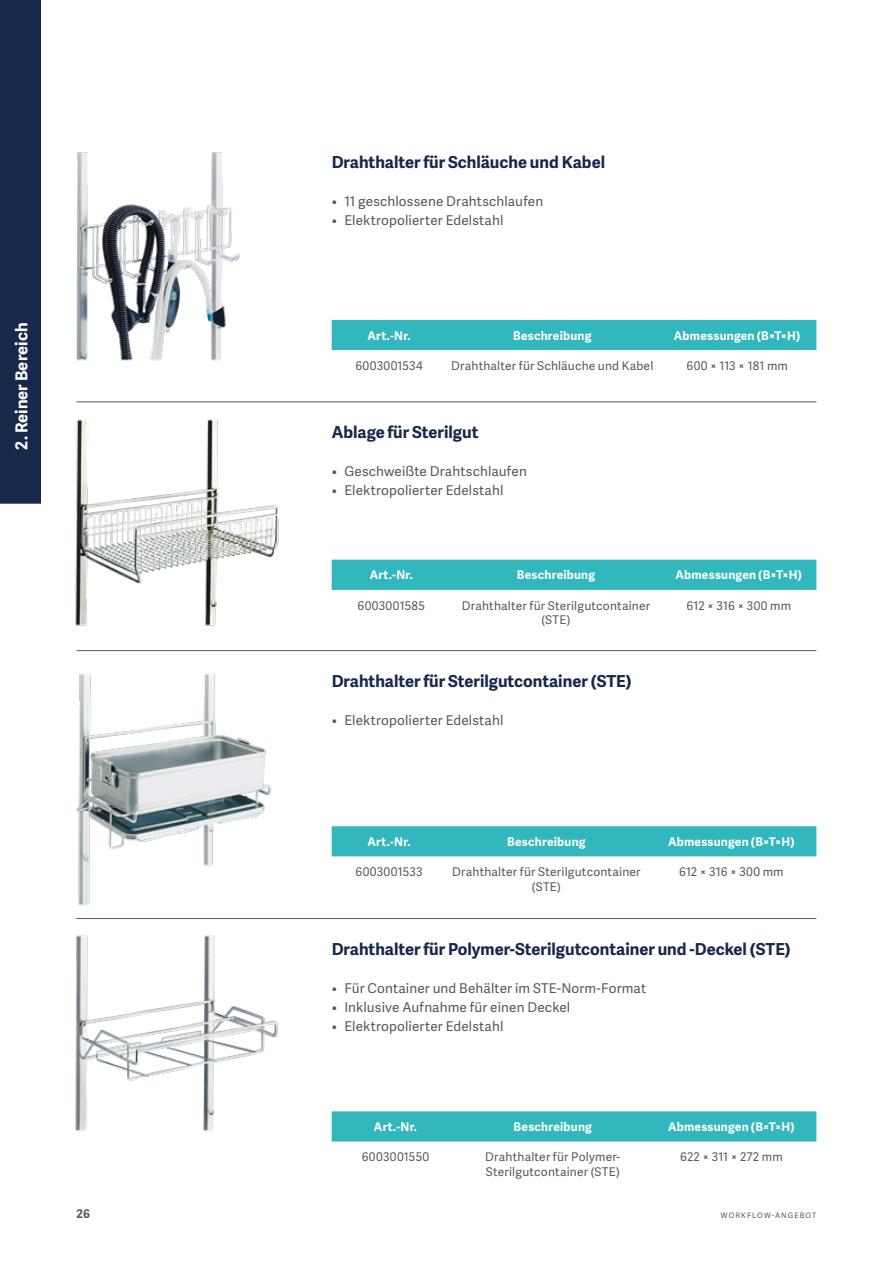
<style>
.page{position:relative;width:893px;height:1263px;background:#fff}
.page>*{position:absolute;margin:0;border:0;box-sizing:border-box;transform-origin:0 0}
.t1{font:700 16.5px "Adelle Sans";color:#18284a}
.t2{font:700 16.5px "Adelle Sans";letter-spacing:.005em;color:#fff}
.t3{font:13.5px "Adelle Sans";letter-spacing:.01em;color:#595857}
.t4{font:12px/14.4px "Adelle Sans";letter-spacing:.015em;color:#595857;text-align:center}
.t5{font:700 12px "Adelle Sans";letter-spacing:.015em;color:#fff}
.t6{font:700 12px "Adelle Sans";color:#595857}
.t7{font:7.5px "Adelle Sans";letter-spacing:.14em;color:#595857}
</style>
<div class="page">
<div style="left:0;top:0;width:41px;height:504px;background:#18284a"></div>
<img style="left:0;top:106px;width:241px;height:300px">
<hr style="left:77px;top:401px;width:739px;height:1px;background:#595857">
<hr style="left:77px;top:650px;width:739px;height:1px;background:#595857">
<hr style="left:77px;top:918px;width:739px;height:1px;background:#595857">
<div style="left:332px;top:560px;width:484px;height:30px;background:#31b7bc"></div>
<div style="left:332px;top:1111px;width:484px;height:31px;background:#31b7bc"></div>
<img style="left:75px;top:957px;width:203px;height:175px">
<div style="left:332px;top:320px;width:484px;height:31px;background:#31b7bc"></div>
<div style="left:341px;top:826px;width:475px;height:31px;background:#31b7bc"></div>
<img style="left:76px;top:650px;width:265px;height:307px">
<img style="left:30px;top:376px;width:296px;height:296px">
<h1 class="t2" style="left:10px;top:450px;width:129px;rotate:-90deg">2. Reiner Bereich</h1>
<p class="t6" style="left:77px;top:1205px;width:15px">26</p>
<h1 class="t1" style="left:332px;top:150px;width:275px">Drahthalter für Schläuche und Kabel</h1>
<p class="t3" style="left:332px;top:191px;width:213px">• 11 geschlossene Drahtschlaufen</p>
<p class="t3" style="left:332px;top:211px;width:173px">• Elektropolierter Edelstahl</p>
<p class="t5" style="left:368px;top:327px;width:45px">Art.-Nr.</p>
<p class="t5" style="left:513px;top:327px;width:80px">Beschreibung</p>
<p class="t5" style="left:674px;top:327px;width:128px">Abmessungen (B×T×H)</p>
<p class="t4" style="left:355px;top:358px;width:69px">6003001534</p>
<p class="t4" style="left:451px;top:358px;width:204px">Drahthalter für Schläuche und Kabel</p>
<p class="t4" style="left:686px;top:358px;width:103px">600 × 113 × 181 mm</p>
<h1 class="t1" style="left:332px;top:420px;width:148px">Ablage für Sterilgut</h1>
<p class="t3" style="left:332px;top:461px;width:197px">• Geschweißte Drahtschlaufen</p>
<p class="t3" style="left:332px;top:481px;width:173px">• Elektropolierter Edelstahl</p>
<p class="t5" style="left:370px;top:566px;width:45px">Art.-Nr.</p>
<p class="t5" style="left:517px;top:566px;width:80px">Beschreibung</p>
<p class="t5" style="left:675px;top:566px;width:128px">Abmessungen (B×T×H)</p>
<p class="t4" style="left:358px;top:598px;width:69px">6003001585</p>
<p class="t4" style="left:462px;top:598px;width:190px">Drahthalter für Sterilgutcontainer (STE)</p>
<p class="t4" style="left:687px;top:598px;width:106px">612 × 316 × 300 mm</p>
<h1 class="t1" style="left:332px;top:669px;width:302px">Drahthalter für Sterilgutcontainer (STE)</h1>
<p class="t3" style="left:332px;top:710px;width:173px">• Elektropolierter Edelstahl</p>
<p class="t5" style="left:368px;top:833px;width:45px">Art.-Nr.</p>
<p class="t5" style="left:507px;top:833px;width:80px">Beschreibung</p>
<p class="t5" style="left:668px;top:833px;width:128px">Abmessungen (B×T×H)</p>
<p class="t4" style="left:356px;top:864px;width:69px">6003001533</p>
<p class="t4" style="left:452px;top:864px;width:190px">Drahthalter für Sterilgutcontainer (STE)</p>
<p class="t4" style="left:679px;top:864px;width:106px">612 × 316 × 300 mm</p>
<h1 class="t1" style="left:332px;top:936px;width:461px">Drahthalter für Polymer-Sterilgutcontainer und -Deckel (STE)</h1>
<p class="t3" style="left:332px;top:978px;width:316px">• Für Container und Behälter im STE-Norm-Format</p>
<p class="t3" style="left:332px;top:997px;width:240px">• Inklusive Aufnahme für einen Deckel</p>
<p class="t3" style="left:332px;top:1016px;width:173px">• Elektropolierter Edelstahl</p>
<p class="t5" style="left:374px;top:1118px;width:45px">Art.-Nr.</p>
<p class="t5" style="left:514px;top:1118px;width:80px">Beschreibung</p>
<p class="t5" style="left:668px;top:1118px;width:128px">Abmessungen (B×T×H)</p>
<p class="t4" style="left:362px;top:1149px;width:69px">6003001550</p>
<p class="t4" style="left:485px;top:1149px;width:137px;text-align:left">Drahthalter für Polymer-<br>Sterilgutcontainer (STE)</p>
<p class="t4" style="left:680px;top:1149px;width:104px">622 × 311 × 272 mm</p>
<p class="t7" style="left:721px;top:1210px;width:97px">WORKFLOW-ANGEBOT</p>
</div>
